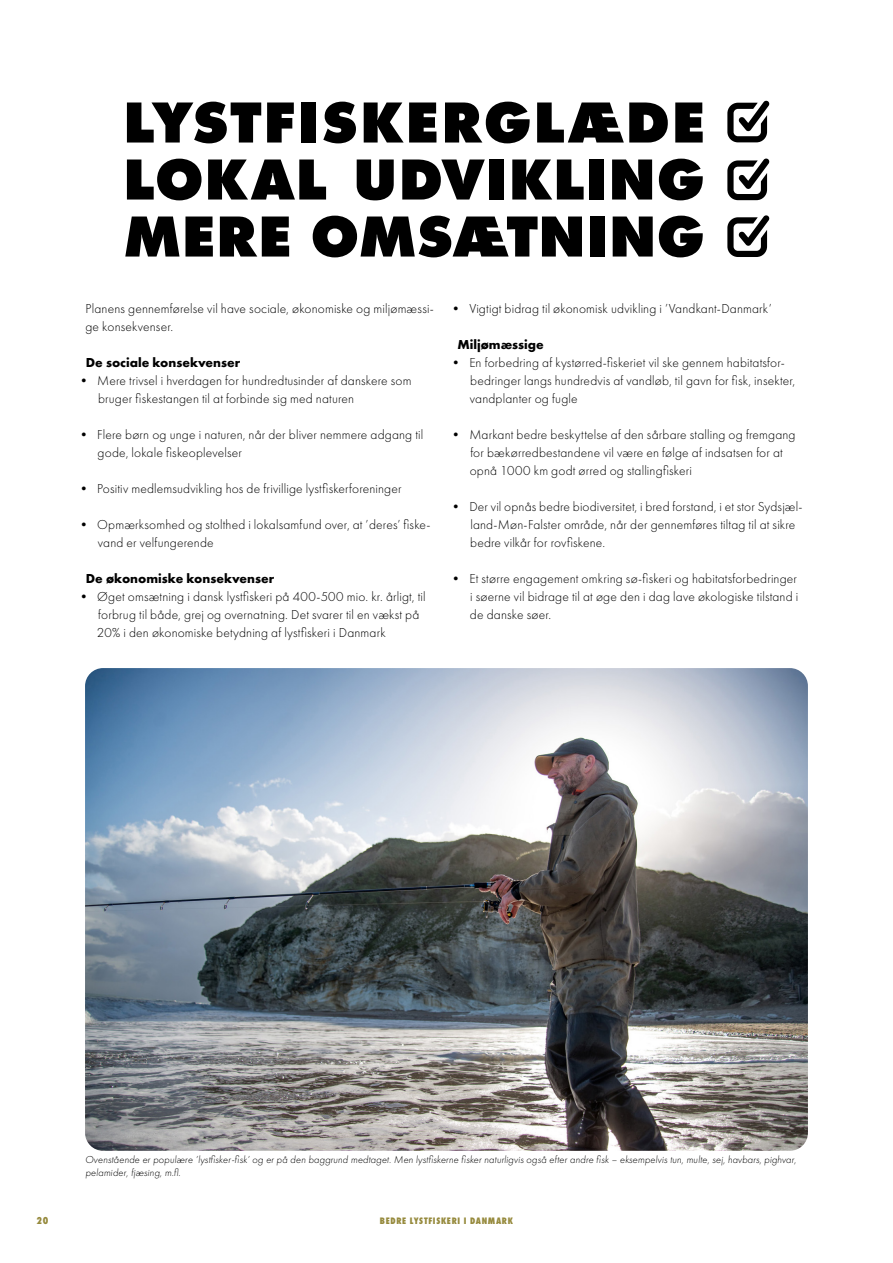
<style>
.page{position:relative;width:893px;height:1263px;background:#fff}
.page>*{position:absolute;margin:0;border:0;box-sizing:border-box;transform-origin:0 0}
.t1{font:800 60px/57px "Futura PT";letter-spacing:.005em;color:#000;text-align:justify}
.t2{font:300 13.5px/18px "Futura PT";letter-spacing:.01em;color:#000}
.t3{font:700 13.5px "Futura PT";color:#000}
.t4{font:italic 300 10.5px/12.6px "Futura PT";letter-spacing:.01em;color:#000}
.t5{font:800 10.5px "Futura PT Cond";color:#968a3d}
.t6{font:800 9.75px "Futura PT Cond";letter-spacing:.07em;color:#968a3d}
</style>
<div class="page">
<svg style="left:727px;top:100px;width:43px;height:42px"></svg>
<svg style="left:727px;top:158px;width:43px;height:42px"></svg>
<svg style="left:727px;top:215px;width:43px;height:42px"></svg>
<img style="left:85px;top:668px;width:723px;height:483px">
<h1 class="t1" style="left:123px;top:93px;width:583px">LYSTFISKERGLÆDE LOKAL UDVIKLING MERE OMSÆTNING</h1>
<p class="t2" style="left:85px;top:299px;width:350px">Planens gennemførelse vil have sociale, økonomiske og miljømæssi&shy;ge konsekvenser.</p>
<p class="t3" style="left:86px;top:353px;width:156px">De sociale konsekvenser</p>
<p class="t2" style="left:98px;top:371px;width:315px;text-indent:-21px">• Mere trivsel i hverdagen for hundredtusinder af danskere som bruger fiskestangen til at forbinde sig med naturen</p>
<p class="t2" style="left:98px;top:425px;width:327px;text-indent:-21px">• Flere børn og unge i naturen, når der bliver nemmere adgang til gode, lokale fiskeoplevelser</p>
<p class="t2" style="left:77px;top:479px;width:326px">• Positiv medlemsudvikling hos de frivillige lystfiskerforeninger</p>
<p class="t2" style="left:98px;top:515px;width:334px;text-indent:-21px">• Opmærksomhed og stolthed i lokalsamfund over, at ’deres’ fiske&shy;vand er velfungerende</p>
<p class="t3" style="left:86px;top:569px;width:190px">De økonomiske konsekvenser</p>
<p class="t2" style="left:97px;top:587px;width:330px;text-indent:-20px">• Øget omsætning i dansk lystfiskeri på 400-500 mio. kr. årligt, til forbrug til både, grej og overnatning. Det svarer til en vækst på<br>20% i den økonomiske betydning af lystfiskeri i Danmark</p>
<p class="t2" style="left:449px;top:299px;width:324px">• Vigtigt bidrag til økonomisk udvikling i ’Vandkant-Danmark’</p>
<p class="t3" style="left:458px;top:335px;width:88px">Miljømæssige</p>
<p class="t2" style="left:470px;top:353px;width:327px;text-indent:-21px">• En forbedring af kystørred-fiskeriet vil ske gennem habitatsfor&shy;bedringer langs hundredvis af vandløb, til gavn for fisk, insekter, vandplanter og fugle</p>
<p class="t2" style="left:470px;top:425px;width:327px;text-indent:-21px">• Markant bedre beskyttelse af den sårbare stalling og fremgang for bækørredbestandene vil være en følge af indsatsen for at opnå 1000 km godt ørred og stallingfiskeri</p>
<p class="t2" style="left:470px;top:497px;width:334px;text-indent:-21px">• Der vil opnås bedre biodiversitet, i bred forstand, i et stor Sydsjæl&shy;land-Møn-Falster område, når der gennemføres tiltag til at sikre bedre vilkår for rovfiskene.</p>
<p class="t2" style="left:470px;top:569px;width:330px;text-align:justify;text-indent:-21px">• Et større engagement omkring sø-fiskeri og habitatsforbedringer i søerne vil bidrage til at øge den i dag lave økologiske tilstand i de danske søer.</p>
<p class="t4" style="left:85px;top:1153px;width:713px">Ovenstående er populære ’lystfisker-fisk’ og er på den baggrund medtaget. Men lystfiskerne fisker naturligvis også efter andre fisk – eksempelvis tun, multe, sej, havbars, pighvar, pelamider, fjæsing, m.fl.</p>
<p class="t5" style="left:37px;top:1215px;width:13px">20</p>
<p class="t6" style="left:380px;top:1214px;width:135px">BEDRE LYSTFISKERI I DANMARK</p>
</div>
